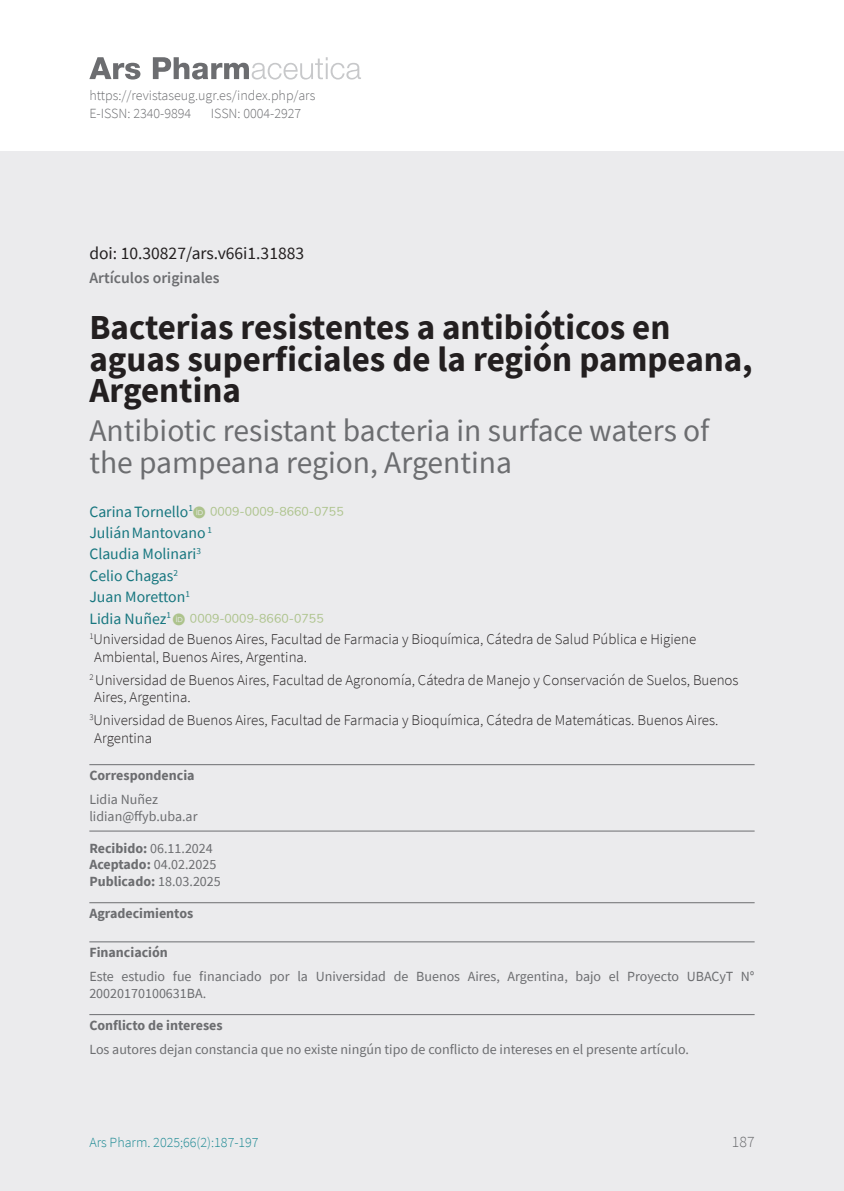
<style>
.page{position:relative;width:844px;height:1191px;background:#fff}
.page>*{position:absolute;margin:0;border:0;box-sizing:border-box;transform-origin:0 0}
.sps_titulo_original{font:700 35px/31.5px "Source Sans Pro";color:#231f20}
.sps_titulo_traduc{font:31.5px/31.5px "Source Sans Pro";color:#6c6d70}
.sps_doi{font:17.5px "Source Sans Pro";color:#231f20}
.sps_autores{font:15.75px "Source Sans Pro";color:#16767f}
.sps_seccion{font:600 15.75px "Source Sans Pro";color:#6c6d70}
.t1{font:300 15.75px "Source Sans Pro";color:#6c6d70}
.sps_afiliaciones{font:300 14.88px/17.8px "Source Sans Pro";color:#231f20}
.sps_texto_metadatos{font:14px/16.8px "Source Sans Pro";color:#6c6d70}
.t2{font:300 14px "Source Sans Pro";color:#6c6d70}
.sps_titulo_metadatos{font:700 14px "Source Sans Pro";color:#6c6d70}
.t3{font:300 14px "Source Sans Pro";color:#1c8993}
.sps_texto_metadatos-2{font:700 14px "Source Sans Pro";color:#6c6d70}
.sps_linea_fin_metadatos{font:14px "Source Sans Pro";color:#6c6d70}
.s1{color:#adc38c}
.s2{font-weight:700}
.s3{font-weight:400}
</style>
<div class="page">
<div style="left:0;top:151px;width:843px;height:1040px;background:#ebebed"></div>
<svg style="left:89px;top:57px;width:272px;height:23px"></svg>
<hr style="left:89px;top:764px;width:665px;height:1px;background:#6c6d70">
<hr style="left:89px;top:830px;width:665px;height:1px;background:#6c6d70">
<hr style="left:89px;top:902px;width:665px;height:1px;background:#6c6d70">
<hr style="left:89px;top:941px;width:665px;height:1px;background:#6c6d70">
<hr style="left:89px;top:1014px;width:665px;height:1px;background:#6c6d70">
<p class="t2" style="left:89px;top:86px;width:227px">https://revistaseug.ugr.es/index.php/ars</p>
<p class="t2" style="left:89px;top:105px;width:103px">E-ISSN: 2340-9894</p>
<p class="t2" style="left:211px;top:105px;width:92px">ISSN: 0004-2927</p>
<p class="sps_doi" style="left:89px;top:242px;width:216px">doi: 10.30827/ars.v66i1.31883</p>
<p class="sps_seccion" style="left:89px;top:267px;width:132px">Artículos originales</p>
<p class="sps_titulo_original" style="left:89px;top:311px;width:664px">Bacterias resistentes a antibióticos en aguas superficiales de la región pampeana,<br>Argentina</p>
<p class="sps_titulo_traduc" style="left:89px;top:415px;width:621px">Antibiotic resistant bacteria in surface waters of the pampeana region, Argentina</p>
<p class="sps_autores" style="left:89px;top:501px;width:117px">CarinaTornello<sup>1</sup><span class="s1">□</span></p>
<p class="sps_autores" style="left:89px;top:523px;width:124px">JuliánMantovano <sup>1</sup></p>
<p class="sps_autores" style="left:89px;top:544px;width:113px">Claudia Molinari<sup>3</sup></p>
<p class="sps_autores" style="left:89px;top:565px;width:90px">Celio Chagas<sup>2</sup></p>
<p class="sps_autores" style="left:89px;top:587px;width:102px">Juan Moretton<sup>1</sup></p>
<p class="sps_autores" style="left:89px;top:608px;width:97px">Lidia Nuñez<sup>1</sup> <span class="s1">□</span></p>
<p class="sps_afiliaciones" style="left:94px;top:630px;width:603px;text-indent:-5px"><sup>1</sup>Universidad de Buenos Aires, Facultad de Farmacia y Bioquímica, Cátedra de Salud Pública e Higiene<br>Ambiental, Buenos Aires, Argentina.</p>
<p class="sps_afiliaciones" style="left:94px;top:671px;width:645px;text-indent:-5px"><sup>2</sup> Universidad de Buenos Aires, Facultad de Agronomía, Cátedra de Manejo y Conservación de Suelos, Buenos<br>Aires, Argentina.</p>
<p class="sps_afiliaciones" style="left:94px;top:711px;width:625px;text-indent:-5px"><sup>3</sup>Universidad de Buenos Aires, Facultad de Farmacia y Bioquímica, Cátedra de Matemáticas. Buenos Aires.<br>Argentina</p>
<p class="sps_titulo_metadatos" style="left:89px;top:765px;width:107px">Correspondencia</p>
<p class="sps_texto_metadatos" style="left:89px;top:791px;width:70px">Lidia Nuñez</p>
<p class="sps_linea_fin_metadatos" style="left:89px;top:807px;width:110px">lidian@ffyb.uba.ar</p>
<p class="sps_texto_metadatos" style="left:89px;top:839px;width:125px"><span class="s2">Recibido:</span> 06.11.2024</p>
<p class="sps_texto_metadatos" style="left:89px;top:856px;width:128px"><span class="s2">Aceptado:</span> 04.02.2025</p>
<p class="sps_texto_metadatos-2" style="left:89px;top:872px;width:133px">Publicado: <span class="s3">18.03.2025</span></p>
<p class="sps_titulo_metadatos" style="left:89px;top:903px;width:105px">Agradecimientos</p>
<p class="sps_titulo_metadatos" style="left:89px;top:943px;width:80px">Financiación</p>
<p class="sps_texto_metadatos" style="left:89px;top:968px;width:666px">Este estudio fue financiado por la Universidad de Buenos Aires, Argentina, bajo el Proyecto UBACyT N°<br>20020170100631BA.</p>
<p class="sps_titulo_metadatos" style="left:89px;top:1015px;width:135px">Conflicto de intereses</p>
<p class="sps_texto_metadatos" style="left:89px;top:1040px;width:601px">Los autores dejan constancia que no existe ningún tipo de conflicto de intereses en el presente artículo.</p>
<p class="t3" style="left:89px;top:1133px;width:171px">Ars Pharm. 2025;66(2):187-197</p>
<p class="t1" style="left:731px;top:1132px;width:24px">187</p>
</div>
